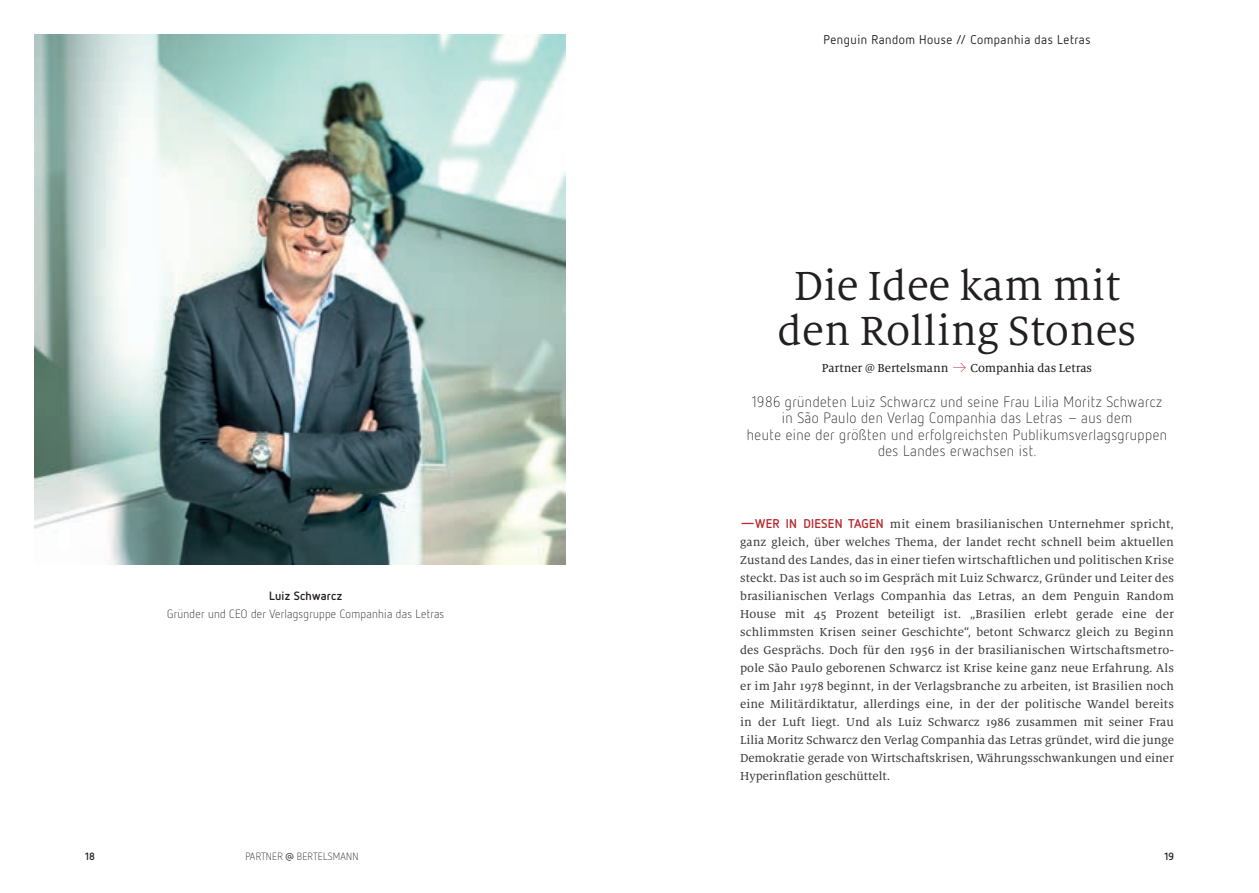
<style>
.page{position:relative;width:1259px;height:893px;background:#fff}
.page>*{position:absolute;margin:0;border:0;box-sizing:border-box;transform-origin:0 0}
.Head{font:45px/45px "Milo Serif OT";color:#231f20;text-align:center}
.Vorspann_Netto_10_11{font:300 15px/16.5px "Netto OT";letter-spacing:.03em;color:#231f20;text-align:center}
.Lauftext_Einzug{font:12.75px/18px "Milo Serif OT Text";color:#3e3e3f;text-align:justify}
.t1{font:12.75px "Netto OT";letter-spacing:.04em;color:#231f20}
.t2{font:12.75px "Milo Serif OT Text";color:#231f20}
.BU_standard{font:300 12px/18px "Netto OT";letter-spacing:.02em;color:#231f20;text-align:center}
.t3{font:300 10.5px "Netto OT";letter-spacing:.02em;color:#231f20}
.t4{font:700 10.5px "Netto OT";color:#231f20}
.s1{font-weight:700}
.s2{font-family:"Netto OT";font-weight:300;color:#d1232a}
.s3{font-family:"Netto OT";font-weight:700;color:#b72b2f}
.s4{font-family:"Antipasto";font-weight:400}
</style>
<div class="page">
<img style="left:34px;top:34px;width:532px;height:530px">
<p class="t1" style="left:823px;top:32px;width:268px">Penguin Random House // Companhia das Letras</p>
<p class="BU_standard" style="left:167px;top:587px;width:278px"><span class="s1">Luiz Schwarcz<br></span>Gründer und CEO der Verlagsgruppe Companhia das Letras</p>
<p class="Head" style="left:777px;top:265px;width:360px">Die Idee kam mit den Rolling Stones</p>
<p class="t2" style="left:822px;top:362px;width:271px">Partner @ Bertelsmann <span class="s2">→</span> Companhia das Letras</p>
<p class="Vorspann_Netto_10_11" style="left:747px;top:393px;width:422px">1986 gründeten Luiz Schwarcz und seine Frau Lilia Moritz Schwarcz in São Paulo den Verlag Companhia das Letras – aus dem<br>heute eine der größten und erfolgreichsten Publikumsverlagsgruppen des Landes erwachsen ist.</p>
<p class="Lauftext_Einzug" style="left:740px;top:515px;width:435px"><span class="s3">—WER IN DIESEN TAGEN</span> mit einem brasilianischen Unternehmer spricht, ganz gleich, über welches Thema, der landet recht schnell beim aktuellen Zustand des Landes, das in einer tiefen wirtschaftlichen und politischen Krise steckt. Das ist auch so im Gespräch mit Luiz Schwarcz, Gründer und Leiter des brasilianischen Verlags Companhia das Letras, an dem Penguin Random House mit 45 Prozent beteiligt ist. „Brasilien erlebt gerade eine der schlimmsten Krisen seiner Geschichte“, betont Schwarcz gleich zu Beginn des Gesprächs. Doch für den 1956 in der brasilianischen Wirtschaftsmetro&shy;pole São Paulo geborenen Schwarcz ist Krise keine ganz neue Erfahrung. Als er im Jahr 1978 beginnt, in der Verlagsbranche zu arbeiten, ist Brasilien noch eine Militärdiktatur, allerdings eine, in der der politische Wandel bereits in der Luft liegt. Und als Luiz Schwarcz 1986 zusammen mit seiner Frau Lilia Moritz Schwarcz den Verlag Companhia das Letras gründet, wird die junge Demokratie gerade von Wirtschaftskrisen, Währungsschwankungen und einer Hyperinflation geschüttelt.</p>
<p class="t4" style="left:85px;top:850px;width:11px">18</p>
<p class="t3" style="left:245px;top:850px;width:115px">PARTNER <span class="s4">@</span> BERTELSMANN</p>
<p class="t4" style="left:1164px;top:850px;width:11px">19</p>
</div>
